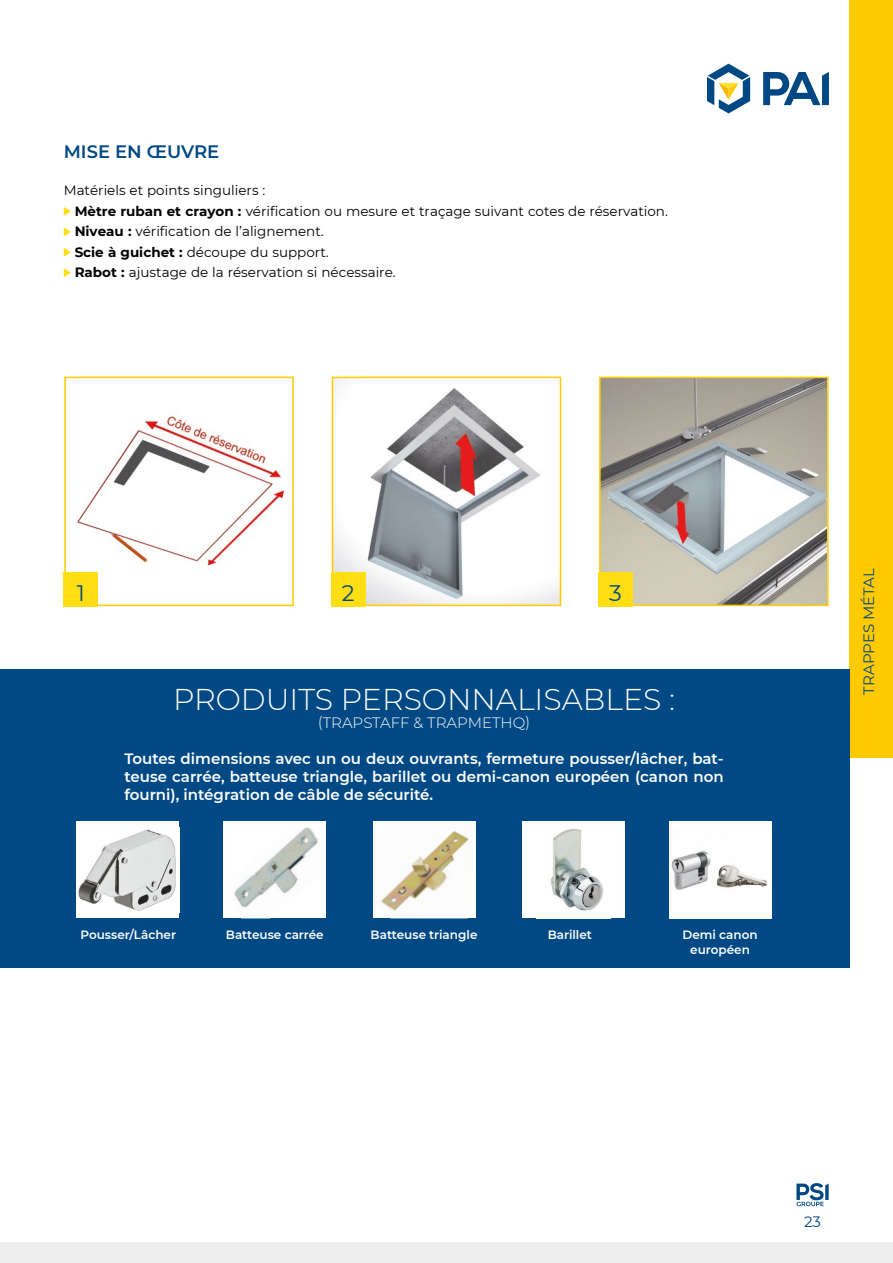
<style>
.page{position:relative;width:893px;height:1263px;background:#fff}
.page>*{position:absolute;margin:0;border:0;box-sizing:border-box;transform-origin:0 0}
.t1{font:300 30px "Montserrat";color:#fff}
.t2{font:22.5px "Montserrat";color:#004884}
.t3{font:600 18px "Montserrat";color:#004884}
.t4{font:600 15px/18px "Montserrat";color:#fff;text-align:justify}
.t5{font:300 15px "Montserrat";color:#fff}
.t6{font:15px "Montserrat";color:#074983}
.t7{font:15px "Montserrat";color:#004982}
.t8{font:13.5px/20.4px "Montserrat";color:#000}
.t9{font:600 12px/14.4px "Montserrat";color:#fff;text-align:center}
.s1{font-weight:700}
</style>
<div class="page">
<svg style="left:796px;top:1183px;width:33px;height:23px"></svg>
<svg style="left:707px;top:64px;width:43px;height:49px"></svg>
<svg style="left:763px;top:72px;width:66px;height:33px"></svg>
<div style="left:0;top:1243px;width:893px;height:20px;background:#eeeded"></div>
<div style="left:849px;top:0;width:44px;height:757px;background:#ffcb00"></div>
<div style="left:0;top:669px;width:849px;height:299px;background:#004984"></div>
<img style="left:224px;top:821px;width:102px;height:97px">
<div style="left:522px;top:821px;width:102px;height:97px;background:#fff"></div>
<img style="left:550px;top:828px;width:53px;height:83px">
<img style="left:669px;top:821px;width:102px;height:97px">
<div style="left:77px;top:821px;width:102px;height:97px;background:#fff"></div>
<img style="left:78px;top:829px;width:98px;height:82px">
<img style="left:373px;top:821px;width:102px;height:97px">
<img style="left:602px;top:380px;width:224px;height:223px">
<div style="left:599px;top:377px;width:230px;height:229px;border:2px solid #fc0"></div>
<div style="left:599px;top:573px;width:34px;height:34px;background:#ffde14"></div>
<img style="left:335px;top:380px;width:223px;height:223px">
<div style="left:332px;top:377px;width:229px;height:229px;border:2px solid #fc0"></div>
<div style="left:331px;top:573px;width:34px;height:34px;background:#ffde14"></div>
<img style="left:67px;top:416px;width:218px;height:157px">
<div style="left:64px;top:377px;width:230px;height:229px;border:2px solid #fc0"></div>
<div style="left:64px;top:573px;width:34px;height:34px;background:#ffde14"></div>
<svg style="left:64px;top:207px;width:7px;height:9px"></svg>
<svg style="left:64px;top:227px;width:7px;height:9px"></svg>
<svg style="left:64px;top:248px;width:7px;height:9px"></svg>
<svg style="left:64px;top:268px;width:7px;height:9px"></svg>
<h3 class="t3" style="left:64px;top:139px;width:157px">MISE EN ŒUVRE</h3>
<p class="t8" style="left:75px;top:180px;width:595px;text-indent:-11px">Matériels et points singuliers :<br><span class="s1">Mètre ruban et crayon :</span> vérification ou mesure et traçage suivant cotes de réservation.<br><span class="s1">Niveau :</span> vérification de l’alignement.<br><span class="s1">Scie à guichet :</span> découpe du support.<br><span class="s1">Rabot :</span> ajustage de la réservation si nécessaire.</p>
<h2 class="t2" style="left:77px;top:577px;width:10px">1</h2>
<h2 class="t2" style="left:342px;top:577px;width:14px">2</h2>
<h2 class="t2" style="left:609px;top:577px;width:14px">3</h2>
<h1 class="t1" style="left:173px;top:678px;width:503px">PRODUITS PERSONNALISABLES :</h1>
<p class="t5" style="left:318px;top:712px;width:214px">(TRAPSTAFF &amp; TRAPMETHQ)</p>
<p class="t4" style="left:124px;top:749px;width:601px">Toutes dimensions avec un ou deux ouvrants, fermeture pousser/lâcher, bat&shy;teuse carrée, batteuse triangle, barillet ou demi-canon européen (canon non fourni), intégration de câble de sécurité.</p>
<p class="t9" style="left:81px;top:927px;width:97px">Pousser/Lâcher</p>
<p class="t9" style="left:371px;top:927px;width:108px">Batteuse triangle</p>
<p class="t9" style="left:226px;top:927px;width:99px">Batteuse carrée</p>
<p class="t9" style="left:548px;top:927px;width:46px">Barillet</p>
<p class="t9" style="left:682px;top:927px;width:77px">Demi canon européen</p>
<p class="t6" style="left:859px;top:695px;width:128px;rotate:-90deg">TRAPPES MÉTAL</p>
<p class="t7" style="left:804px;top:1211px;width:18px">23</p>
</div>
